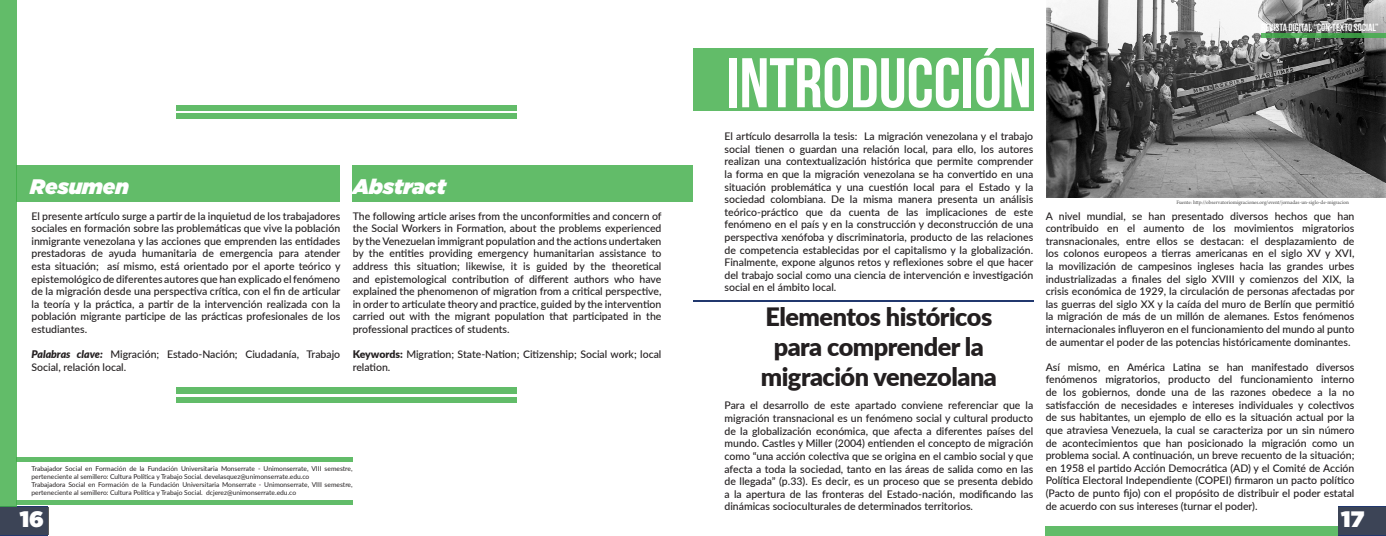
<style>
.page{position:relative;width:1386px;height:536px;background:#fff}
.page>*{position:absolute;margin:0;border:0;box-sizing:border-box;transform-origin:0 0}
.t1{font:700 70px "Bebas Neue";color:#fff}
.t2{font:900 25.29px/30.4px "Lato";letter-spacing:-.02em;color:#231f20;text-align:center}
.t3{font:900 22.31px "Gotham";color:#fff}
.t4{font:italic 900 21px "Gotham";color:#fff}
.t5{font:500 10.5px/12.6px "Lato";color:#231f20;text-align:justify}
.t6{font:700 10.5px "Bebas Neue";color:#fff}
.t7{font:6.65px/8px "Lato";color:#231f20}
.t8{font:5.25px "Minion Pro";color:#4a4a4a}
.s1{font-weight:900;font-style:italic}
.s2{font-weight:900}
</style>
<div class="page">
<svg style="left:1px;top:506px;width:47px;height:30px"></svg>
<div style="left:0;top:507px;width:49px;height:28px;background:#3c4456"></div>
<div style="left:1338px;top:506px;width:47px;height:30px;background:#21386e"></div>
<div style="left:1338px;top:507px;width:48px;height:28px;background:#3c4456"></div>
<hr style="left:16px;top:500px;width:337px;height:4px;background:#62bc69">
<div style="left:16px;top:165px;width:324px;height:37px;background:#62bc69"></div>
<div style="left:353px;top:165px;width:340px;height:37px;background:#62bc69"></div>
<svg style="left:176px;top:388px;width:341px;height:15px;background:#6ec174"></svg>
<div style="left:176px;top:105px;width:341px;height:13px;background:#62bc69"></div>
<hr style="left:176px;top:394px;width:341px;height:2px;background:#fff">
<hr style="left:176px;top:111px;width:341px;height:2px;background:#fff">
<div style="left:16px;top:457px;width:337px;height:5px;background:#62bc69"></div>
<div style="left:0;top:0;width:16px;height:506px;background:#62bc69"></div>
<div style="left:693px;top:48px;width:340px;height:63px;background:#62bc69"></div>
<div style="left:1046px;top:526px;width:292px;height:10px;background:#62bc69"></div>
<hr style="left:693px;top:299px;width:340px;height:2px;background:#21386e">
<img style="left:1047px;top:0;width:339px;height:197px">
<svg style="left:1261px;top:33px;width:125px;height:4px"></svg>
<p class="t1" style="left:726px;top:45px;width:307px">INTRODUCCIÓN</p>
<p class="t6" style="left:1261px;top:22px;width:119px">REVISTA DIGITAL “CON-TEXTO SOCIAL”</p>
<p class="t5" style="left:724px;top:129px;width:311px">El artículo desarrolla la tesis: La migración venezolana y el trabajo social tienen o guardan una relación local, para ello, los autores realizan una contextualización histórica que permite comprender la forma en que la migración venezolana se ha convertido en una situación problemática y una cuestión local para el Estado y la sociedad colombiana. De la misma manera presenta un análisis teórico-práctico que da cuenta de las implicaciones de este fenómeno en el país y en la construcción y deconstrucción de una perspectiva xenófoba y discriminatoria, producto de las relaciones de competencia establecidas por el capitalismo y la globalización.<br>Finalmente, expone algunos retos y reflexiones sobre el que hacer del trabajo social como una ciencia de intervención e investigación social en el ámbito local.</p>
<p class="t4" style="left:30px;top:171px;width:100px">Resumen</p>
<p class="t4" style="left:353px;top:171px;width:95px">Abstract</p>
<p class="t8" style="left:1176px;top:199px;width:174px">Fuente: http://observatoriomigraciones.org/event/jornadas-un-siglo-de-migracion</p>
<p class="t5" style="left:32px;top:209px;width:311px">El presente artículo surge a partir de la inquietud de los trabajadores sociales en formación sobre las problemáticas que vive la población inmigrante venezolana y las acciones que emprenden las entidades prestadoras de ayuda humanitaria de emergencia para atender esta situación; así mismo, está orientado por el aporte teórico y epistemológico de diferentes autores que han explicado el fenómeno de la migración desde una perspectiva crítica, con el fin de articular la teoría y la práctica, a partir de la intervención realizada con la población migrante participe de las prácticas profesionales de los estudiantes.</p>
<p class="t5" style="left:32px;top:347px;width:310px"><span class="s1">Palabras clave:</span> Migración; Estado-Nación; Ciudadanía, Trabajo<br>Social, relación local.</p>
<p class="t5" style="left:1046px;top:209px;width:311px">A nivel mundial, se han presentado diversos hechos que han contribuido en el aumento de los movimientos migratorios transnacionales, entre ellos se destacan: el desplazamiento de los colonos europeos a tierras americanas en el siglo XV y XVI, la movilización de campesinos ingleses hacia las grandes urbes industrializadas a finales del siglo XVIII y comienzos del XIX, la crisis económica de 1929, la circulación de personas afectadas por las guerras del siglo XX y la caída del muro de Berlín que permitió la migración de más de un millón de alemanes. Estos fenómenos internacionales influyeron en el funcionamiento del mundo al punto de aumentar el poder de las potencias históricamente dominantes.</p>
<p class="t5" style="left:1046px;top:360px;width:310px">Así mismo, en América Latina se han manifestado diversos fenómenos migratorios, producto del funcionamiento interno de los gobiernos, donde una de las razones obedece a la no satisfacción de necesidades e intereses individuales y colectivos de sus habitantes, un ejemplo de ello es la situación actual por la que atraviesa Venezuela, la cual se caracteriza por un sin número de acontecimientos que han posicionado la migración como un problema social. A continuación, un breve recuento de la situación; en 1958 el partido Acción Democrática (AD) y el Comité de Acción Política Electoral Independiente (COPEI) firmaron un pacto político (Pacto de punto fijo) con el propósito de distribuir el poder estatal de acuerdo con sus intereses (turnar el poder).</p>
<p class="t5" style="left:353px;top:209px;width:310px">The following article arises from the unconformities and concern of the Social Workers in Formation, about the problems experienced by the Venezuelan immigrant population and the actions undertaken by the entities providing emergency humanitarian assistance to address this situation; likewise, it is guided by the theoretical and epistemological contribution of different authors who have explained the phenomenon of migration from a critical perspective, in order to articulate theory and practice, guided by the intervention carried out with the migrant population that participated in the professional practices of students.</p>
<p class="t5" style="left:353px;top:347px;width:310px"><span class="s2">Keywords:</span> Migration; State-Nation; Citizenship; Social work; local relation.</p>
<p class="t2" style="left:761px;top:300px;width:238px">Elementos históricos para comprender la migración venezolana</p>
<p class="t5" style="left:724px;top:399px;width:310px">Para el desarrollo de este apartado conviene referenciar que la migración transnacional es un fenómeno social y cultural producto de la globalización económica, que afecta a diferentes países del mundo. Castles y Miller (2004) entienden el concepto de migración como “una acción colectiva que se origina en el cambio social y que afecta a toda la sociedad, tanto en las áreas de salida como en las de llegada” (p.33). Es decir, es un proceso que se presenta debido a la apertura de las fronteras del Estado-nación, modificando las dinámicas socioculturales de determinados territorios.</p>
<p class="t7" style="left:32px;top:464px;width:323px">Trabajador Social en Formación de la Fundación Universitaria Monserrate - Unimonserrate, VIII semestre, perteneciente al semillero: Cultura Política y Trabajo Social. develasquez@unimonserrate.edu.co</p>
<p class="t7" style="left:32px;top:480px;width:323px">Trabajadora Social en Formación de la Fundación Universitaria Monserrate - Unimonserrate, VIII semestre, perteneciente al semillero: Cultura Política y Trabajo Social. dcjerez@unimonserrate.edu.co</p>
<h3 class="t3" style="left:20px;top:503px;width:26px">1 64</h3>
<h3 class="t3" style="left:1341px;top:503px;width:25px">17</h3>
</div>
